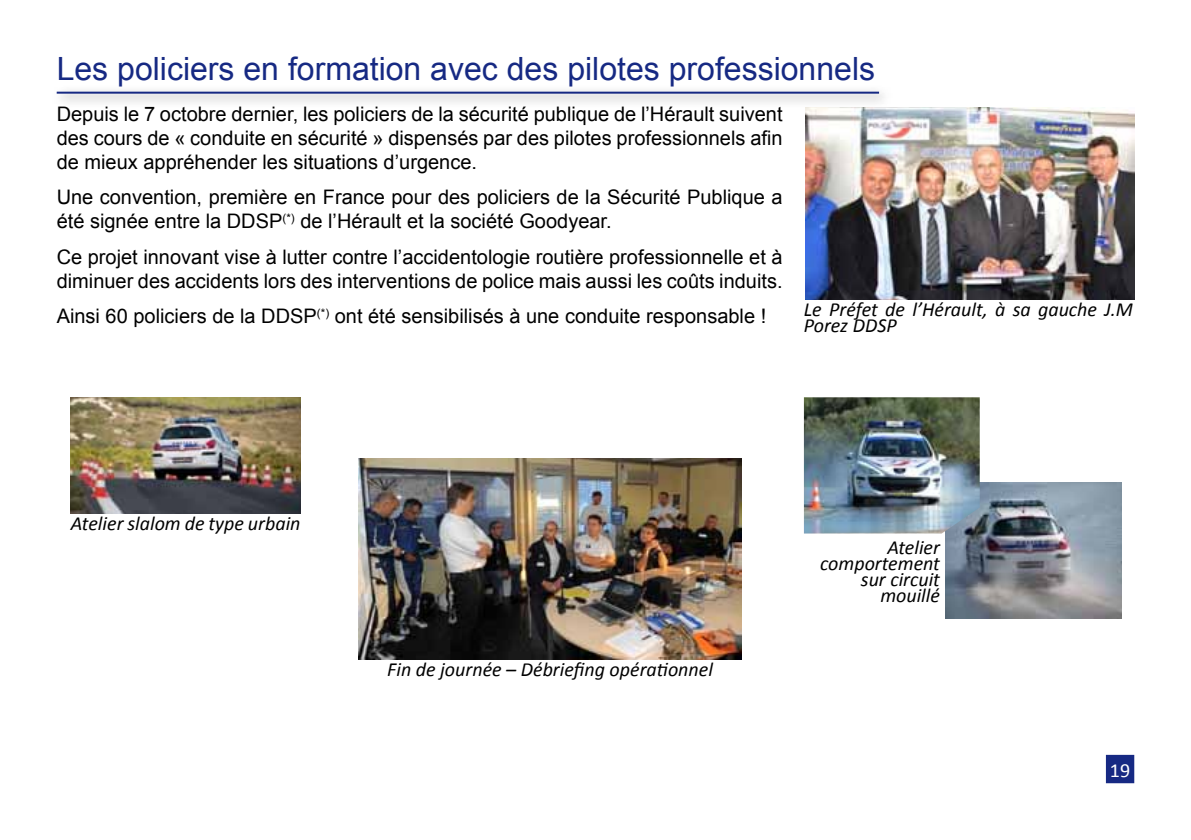
<style>
.page{position:relative;width:1191px;height:840px;background:#fff}
.page>*{position:absolute;margin:0;border:0;box-sizing:border-box;transform-origin:0 0}
.t1{font:32px "Arial";color:#162983}
.t2{font:20px/24px "Arial";color:#000}
.t3{font:italic 20px/16px "Calibri";color:#000}
.t4{font:20px "Calibri";color:#fff}
</style>
<div class="page">
<div style="left:1107px;top:755px;width:26px;height:26px;background:#162983"></div>
<div style="left:1106px;top:754px;width:28px;height:28px;border:2px solid #162983"></div>
<img style="left:805px;top:108px;width:329px;height:191px">
<img style="left:359px;top:458px;width:382px;height:201px">
<img style="left:71px;top:397px;width:229px;height:116px">
<img style="left:945px;top:482px;width:176px;height:136px">
<img style="left:804px;top:397px;width:175px;height:136px">
<div style="left:51px;top:85px;width:842px;height:23px;background:#f4f4f4"></div>
<hr style="left:57px;top:92px;width:822px;height:2px;background:#162983">
<h1 class="t1" style="left:57px;top:48px;width:820px">Les policiers en formation avec des pilotes professionnels</h1>
<p class="t2" style="left:57px;top:102px;width:727px;text-align:justify">Depuis le 7 octobre dernier, les policiers de la sécurité publique de l’Hérault suivent des cours de « conduite en sécurité » dispensés par des pilotes professionnels afin de mieux appréhender les situations d’urgence.</p>
<p class="t2" style="left:57px;top:185px;width:727px">Une convention, première en France pour des policiers de la Sécurité Publique a été signée entre la DDSP<sup>(*)</sup> de l’Hérault et la société Goodyear.</p>
<p class="t2" style="left:57px;top:245px;width:727px">Ce projet innovant vise à lutter contre l’accidentologie routière professionnelle et à diminuer des accidents lors des interventions de police mais aussi les coûts induits.</p>
<p class="t2" style="left:57px;top:304px;width:711px">Ainsi 60 policiers de la DDSP<sup>(*)</sup> ont été sensibilisés à une conduite responsable !</p>
<p class="t3" style="left:804px;top:300px;width:330px">Le Préfet de l’Hérault, à sa gauche J.M<br>Porez DDSP</p>
<p class="t3" style="left:71px;top:514px;width:231px">Atelier slalom de type urbain</p>
<p class="t3" style="left:387px;top:660px;width:327px">Fin de journée – Débriefing opérationnel</p>
<p class="t3" style="left:820px;top:538px;width:121px;text-align:right">Atelier comportement sur circuit mouillé</p>
<p class="t4" style="left:1110px;top:756px;width:22px">19</p>
</div>
